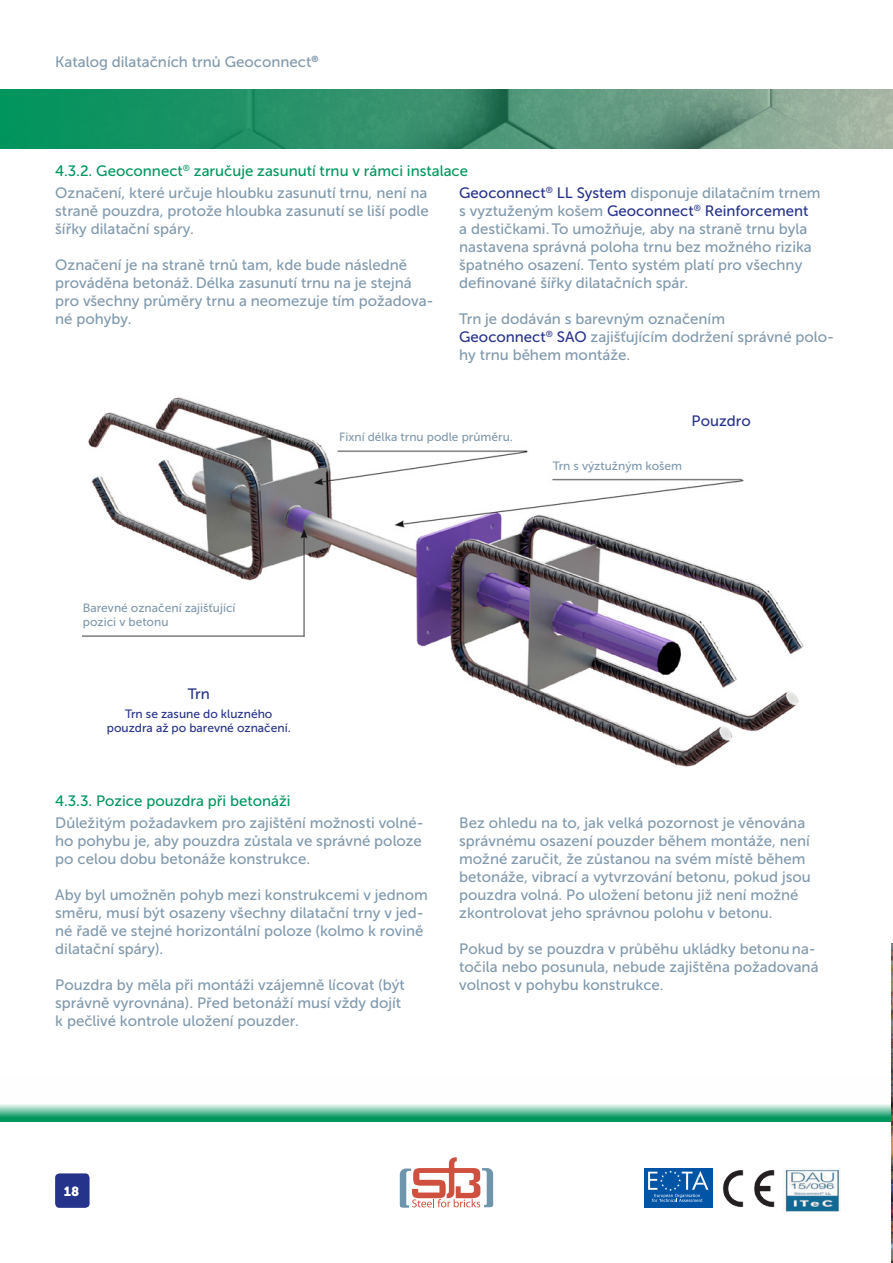
<style>
.page{position:relative;width:893px;height:1263px;background:#fff}
.page>*{position:absolute;margin:0;border:0;box-sizing:border-box;transform-origin:0 0}
.t1{font:15px/18px "Museo Sans 500";color:#8099ad}
.t2{font:15px/22.5px "Museo Sans 500";color:#00965e}
.t3{font:15px "Museo Sans 500";color:#26338a}
.t4{font:13.2px "Museo Sans Cyrl 900";color:#fff}
.t5{font:12px/14.4px "Museo Sans 500";color:#8099ad}
.t6{font:12px/14.4px "Museo Sans 500";color:#26338a;text-align:center}
.s1{color:#8099ad}
.s2{color:#26338a}
</style>
<div class="page">
<svg style="left:0;top:89px;width:893px;height:60px;background:#459675"></svg>
<svg style="left:400px;top:1157px;width:93px;height:51px"></svg>
<svg style="left:0;top:1104px;width:891px;height:18px;background:#5cbb98"></svg>
<img style="left:722px;top:1170px;width:53px;height:38px">
<img style="left:784px;top:1168px;width:56px;height:44px">
<div style="left:644px;top:1168px;width:68px;height:40px;background:#0154a6"></div>
<svg style="left:648px;top:1170px;width:60px;height:32px"></svg>
<img style="left:83px;top:397px;width:721px;height:370px">
<img style="left:891px;top:943px;width:2px;height:320px">
<div style="left:54px;top:1172px;width:37px;height:37px;background:#26338a;border-radius:5px"></div>
<div style="left:53px;top:1171px;width:39px;height:39px;border:2px solid #fff;border-radius:5px"></div>
<p class="t1" style="left:55px;top:52px;width:265px">Katalog dilatačních trnů Geoconnect<sup>®</sup></p>
<p class="t2" style="left:55px;top:159px;width:414px">4.3.2. Geoconnect<sup>®</sup> zaručuje zasunutí trnu v rámci instalace<br><span class="s1">Označení, které určuje hloubku zasunutí trnu, není na</span></p>
<p class="t1" style="left:55px;top:202px;width:375px">straně pouzdra, protože hloubka zasunutí se liší podle šířky dilatační spáry.</p>
<p class="t1" style="left:55px;top:256px;width:380px">Označení je na straně trnů tam, kde bude následně prováděna betonáž. Délka zasunutí trnu na je stejná pro všechny průměry trnu a neomezuje tím požadova&shy;né pohyby.</p>
<p class="t1" style="left:459px;top:184px;width:363px"><span class="s2">Geoconnect</span><sup>®</sup> <span class="s2">LL System</span> disponuje dilatačním trnem s vyztuženým košem <span class="s2">Geoconnect</span><sup>®</sup> <span class="s2">Reinforcement<br></span>a destičkami. To umožňuje, aby na straně trnu byla nastavena správná poloha trnu bez možného rizika špatného osazení. Tento systém platí pro všechny definované šířky dilatačních spár.</p>
<p class="t1" style="left:459px;top:310px;width:377px">Trn je dodáván s barevným označením<br><span class="s2">Geoconnect</span><sup>®</sup> <span class="s2">SAO</span> zajišťujícím dodržení správné polo&shy;hy trnu během montáže.</p>
<p class="t5" style="left:339px;top:430px;width:175px">Fixní délka trnu podle průměru.</p>
<p class="t3" style="left:692px;top:413px;width:61px">Pouzdro</p>
<p class="t5" style="left:553px;top:459px;width:131px">Trn s výztužným košem</p>
<p class="t5" style="left:83px;top:600px;width:154px">Barevné označení zajišťující pozici v betonu</p>
<p class="t3" style="left:188px;top:686px;width:24px">Trn</p>
<p class="t6" style="left:107px;top:706px;width:185px">Trn se zasune do kluzného pouzdra až po barevné označení.</p>
<p class="t2" style="left:55px;top:789px;width:237px">4.3.3. Pozice pouzdra při betonáži</p>
<p class="t1" style="left:55px;top:814px;width:370px">Důležitým požadavkem pro zajištění možnosti volné&shy;ho pohybu je, aby pouzdra zůstala ve správné poloze po celou dobu betonáže konstrukce.</p>
<p class="t1" style="left:55px;top:886px;width:374px">Aby byl umožněn pohyb mezi konstrukcemi v jednom směru, musí být osazeny všechny dilatační trny v jed&shy;né řadě ve stejné horizontální poloze (kolmo k rovině dilatační spáry).</p>
<p class="t1" style="left:55px;top:976px;width:351px">Pouzdra by měla při montáži vzájemně lícovat (být správně vyrovnána). Před betonáží musí vždy dojít k pečlivé kontrole uložení pouzder.</p>
<p class="t1" style="left:459px;top:814px;width:353px">Bez ohledu na to, jak velká pozornost je věnována správnému osazení pouzder během montáže, není možné zaručit, že zůstanou na svém místě během betonáže, vibrací a vytvrzování betonu, pokud jsou pouzdra volná. Po uložení betonu již není možné zkontrolovat jeho správnou polohu v betonu.</p>
<p class="t1" style="left:459px;top:940px;width:361px">Pokud by se pouzdra v průběhu ukládky betonuna&shy;točila nebo posunula, nebude zajištěna požadovaná volnost v pohybu konstrukce.</p>
<p class="t4" style="left:64px;top:1183px;width:17px">18</p>
</div>
